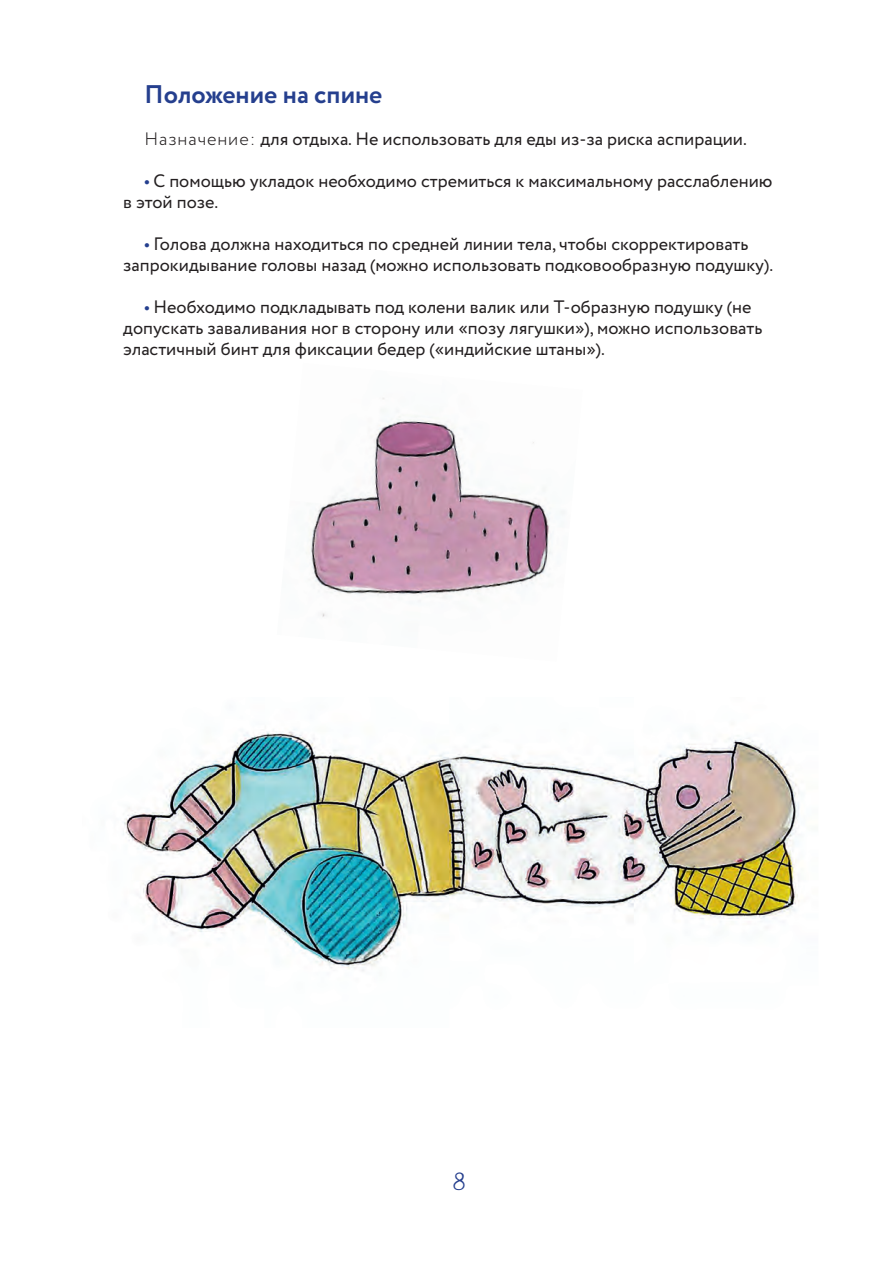
<style>
.page{position:relative;width:893px;height:1263px;background:#fff}
.page>*{position:absolute;margin:0;border:0;box-sizing:border-box;transform-origin:0 0}
.t1{font:700 25.5px "Circe";color:#253f8e}
.t2{font:24px "Barrio";color:#253f8e}
.t3{font:18px/21px "Circe";color:#231f20}
.s1{font-weight:300}
.s2{font-weight:700;color:#253f8e}
</style>
<div class="page">
<img style="left:306px;top:398px;width:258px;height:219px">
<img style="left:123px;top:729px;width:677px;height:242px">
<h1 class="t1" style="left:145px;top:77px;width:239px">Положение на спине</h1>
<p class="t3" style="left:145px;top:129px;width:604px"><span class="s1">Назначение:</span> для отдыха. Не использовать для еды из-за риска аспирации.</p>
<p class="t3" style="left:123px;top:171px;width:651px;text-indent:21px"><span class="s2">•</span> С помощью укладок необходимо стремиться к максимальному расслаблению в этой позе.</p>
<p class="t3" style="left:123px;top:234px;width:651px;text-align:center"><span class="s2">•</span> Голова должна находиться по средней линии тела, чтобы скорректировать запрокидывание головы назад (можно использовать подковообразную подушку).</p>
<p class="t3" style="left:123px;top:297px;width:641px;text-indent:21px"><span class="s2">•</span> Необходимо подкладывать под колени валик или Т-образную подушку (не допускать заваливания ног в сторону или «позу лягушки»), можно использовать эластичный бинт для фиксации бедер («индийские штаны»).</p>
<h2 class="t2" style="left:453px;top:1168px;width:13px">8</h2>
</div>
